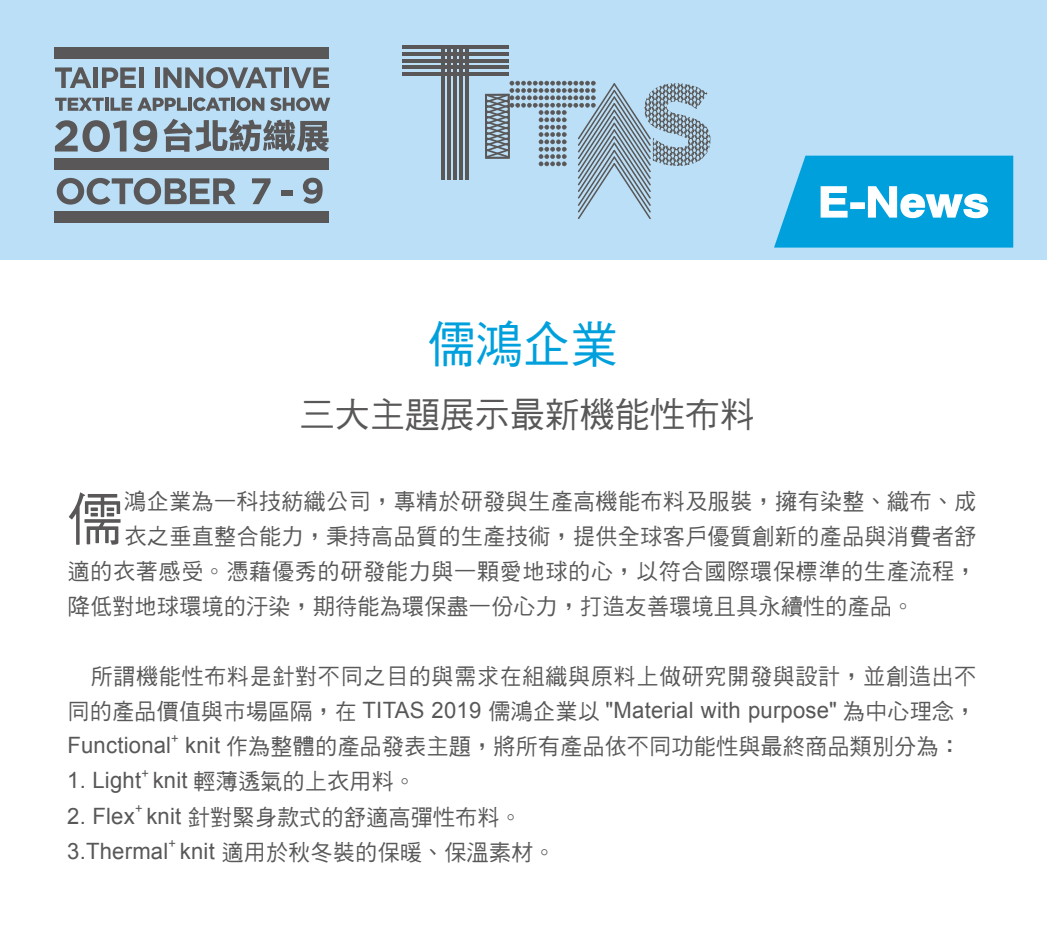
<style>
.page{position:relative;width:1047px;height:926px;background:#fff}
.page>*{position:absolute;margin:0;border:0;box-sizing:border-box;transform-origin:0 0}
.t1{font:57.5px "DF Hei Md HKP BF";color:#595757}
.t2{font:50px "DF Hei Std W5";color:#00a0dd;scale:.95 1}
.t3{font:35px "DF Hei Md HKP BF";color:#595757}
.t4{font:22.5px "DF Hei Md HKP BF";letter-spacing:.015em;color:#595757}
.t5{font:22.5px/35px "Arial";letter-spacing:.01em;color:#595757}
.t6{font:22.5px "DF Hei Md HKP BF";letter-spacing:.035em;color:#595757}
.t7{font:13px "Arial";color:#595757}
.s1{font-family:"DF Hei Md HKP BF"}
.s2{font-family:"Arial"}
</style>
<div class="page">
<div style="left:0;top:0;width:1047px;height:260px;background:#bbdff6"></div>
<svg style="left:55px;top:67px;width:36px;height:21px"></svg>
<hr style="left:94px;top:67px;width:4px;height:21px;background:#595757">
<svg style="left:102px;top:67px;width:34px;height:21px"></svg>
<hr style="left:139px;top:67px;width:4px;height:21px;background:#595757">
<hr style="left:155px;top:67px;width:4px;height:21px;background:#595757">
<svg style="left:163px;top:67px;width:119px;height:21px"></svg>
<div style="left:284px;top:67px;width:5px;height:21px;background:#595757"></div>
<svg style="left:291px;top:67px;width:38px;height:21px"></svg>
<svg style="left:55px;top:98px;width:49px;height:13px"></svg>
<hr style="left:105px;top:98px;width:4px;height:13px;background:#595757">
<svg style="left:110px;top:97px;width:77px;height:14px"></svg>
<hr style="left:188px;top:98px;width:4px;height:13px;background:#595757">
<svg style="left:193px;top:97px;width:37px;height:14px"></svg>
<hr style="left:231px;top:98px;width:4px;height:13px;background:#595757">
<svg style="left:236px;top:97px;width:28px;height:14px"></svg>
<svg style="left:270px;top:97px;width:60px;height:14px"></svg>
<div style="left:55px;top:158px;width:274px;height:12px;background:#595757"></div>
<div style="left:55px;top:211px;width:274px;height:12px;background:#595757"></div>
<div style="left:55px;top:47px;width:274px;height:11px;background:#595757"></div>
<svg style="left:164px;top:119px;width:165px;height:33px"></svg>
<svg style="left:57px;top:178px;width:178px;height:26px"></svg>
<div style="left:281px;top:190px;width:11px;height:5px;background:#595757"></div>
<svg style="left:252px;top:178px;width:18px;height:26px"></svg>
<svg style="left:303px;top:178px;width:20px;height:25px"></svg>
<svg style="left:55px;top:120px;width:71px;height:32px"></svg>
<svg style="left:133px;top:120px;width:24px;height:32px"></svg>
<hr style="left:441px;top:46px;width:3px;height:134px;background:#595757">
<hr style="left:447px;top:46px;width:3px;height:134px;background:#595757">
<hr style="left:453px;top:46px;width:3px;height:134px;background:#595757">
<hr style="left:459px;top:46px;width:3px;height:134px;background:#595757">
<hr style="left:465px;top:46px;width:4px;height:134px;background:#595757">
<hr style="left:402px;top:73px;width:106px;height:3px;background:#595757">
<hr style="left:402px;top:66px;width:106px;height:3px;background:#595757">
<hr style="left:402px;top:59px;width:106px;height:3px;background:#595757">
<hr style="left:402px;top:52px;width:106px;height:3px;background:#595757">
<hr style="left:402px;top:45px;width:106px;height:3px;background:#595757">
<svg style="left:485px;top:81px;width:225px;height:138px"></svg>
<svg style="left:774px;top:155px;width:239px;height:92px;background:#2eb0e3"></svg>
<h2 class="t2" style="left:428px;top:317px;width:201px">儒鴻企業</h2>
<h3 class="t3" style="left:300px;top:397px;width:457px">三大主題展示最新機能性布料</h3>
<h1 class="t1" style="left:67px;top:490px;width:58px">儒</h1>
<p class="t4" style="left:124px;top:490px;width:853px">鴻企業為一科技紡織公司，專精於研發與生產高機能布料及服裝，擁有染整、織布、成</p>
<p class="t4" style="left:124px;top:525px;width:853px">衣之垂直整合能力，秉持高品質的生產技術，提供全球客戶優質創新的產品與消費者舒</p>
<p class="t6" style="left:67px;top:560px;width:910px">適的衣著感受。憑藉優秀的研發能力與一顆愛地球的心，以符合國際環保標準的生產流程，</p>
<p class="t4" style="left:68px;top:595px;width:848px">降低對地球環境的汙染，期待能為環保盡一份心力，打造友善環境且具永續性的產品。</p>
<p class="t4" style="left:91px;top:665px;width:887px">所謂機能性布料是針對不同之目的與需求在組織與原料上做研究開發與設計，並創造出不</p>
<p class="t5" style="left:67px;top:693px;width:910px"><span class="s1">同的產品價值與市場區隔，在</span> TITAS 2019 <span class="s1">儒鴻企業以</span> "Material with purpose" <span class="s1">為中心理念，<br></span>Functional</p>
<p class="t7" style="left:171px;top:729px;width:9px">+</p>
<p class="t4" style="left:185px;top:735px;width:777px"><span class="s2">knit</span> 作為整體的產品發表主題，將所有產品依不同功能性與最終商品類別分為：</p>
<p class="t5" style="left:67px;top:763px;width:75px">1. Light</p>
<p class="t7" style="left:141px;top:764px;width:9px">+</p>
<p class="t4" style="left:153px;top:770px;width:265px"><span class="s2">knit</span> 輕薄透氣的上衣用料。</p>
<p class="t5" style="left:67px;top:798px;width:69px">2. Flex</p>
<p class="t7" style="left:135px;top:799px;width:9px">+</p>
<p class="t4" style="left:146px;top:805px;width:377px"><span class="s2">knit</span> 針對緊身款式的舒適高彈性布料。</p>
<p class="t5" style="left:67px;top:833px;width:103px">3.Thermal</p>
<p class="t7" style="left:169px;top:834px;width:9px">+</p>
<p class="t4" style="left:180px;top:840px;width:377px"><span class="s2">knit</span> 適用於秋冬裝的保暖、保溫素材。</p>
</div>
